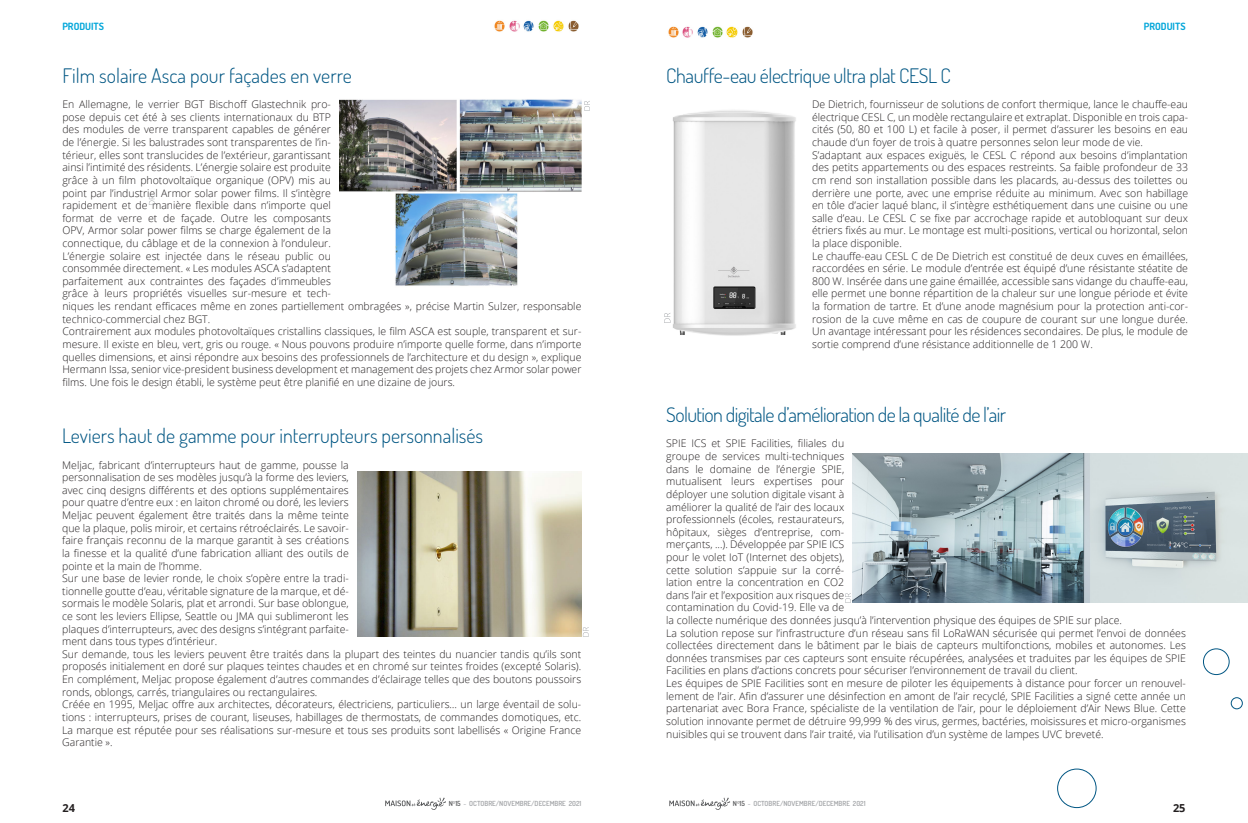
<style>
.page{position:relative;width:1248px;height:823px;background:#fff}
.page>*{position:absolute;margin:0;border:0;box-sizing:border-box;transform-origin:0 0}
.t1{font:300 20px "Dosis";letter-spacing:-.02em;color:#005683}
.t2{font:300 20px "Dosis";color:#005683}
.t3{font:700 11px "Open Sans";color:#231f20}
.t4{font:300 10.5px/12.6px "Open Sans";color:#231f20}
.t5{font:700 10px "Dosis";color:#04a7da}
.t6{font:600 7px "Dosis";color:#a1a3a6}
.s1{color:#57585a}
.s2{font-size:6px;color:#57585a}
.s3{color:#b6b7bb}
</style>
<div class="page">
<svg style="left:494px;top:20px;width:85px;height:12px"></svg>
<svg style="left:668px;top:26px;width:85px;height:12px"></svg>
<div style="left:1057px;top:768px;width:39px;height:39px;border:1px solid #005683;border-radius:50%"></div>
<div style="left:1230px;top:697px;width:12px;height:11px;border:1px solid #005683;border-radius:50%"></div>
<div style="left:1203px;top:648px;width:26px;height:26px;border:1px solid #005683;border-radius:50%"></div>
<svg style="left:385px;top:797px;width:61px;height:12px"></svg>
<svg style="left:669px;top:797px;width:61px;height:12px"></svg>
<img style="left:852px;top:453px;width:395px;height:149px">
<svg style="left:845px;top:593px;width:5px;height:9px"></svg>
<svg style="left:149px;top:195px;width:6px;height:10px"></svg>
<img style="left:339px;top:99px;width:242px;height:187px">
<svg style="left:584px;top:101px;width:6px;height:9px"></svg>
<img style="left:357px;top:471px;width:224px;height:165px">
<svg style="left:583px;top:627px;width:5px;height:9px"></svg>
<img style="left:664px;top:110px;width:132px;height:226px">
<p class="t5" style="left:62px;top:20px;width:43px">PRODUITS</p>
<p class="t5" style="left:1143px;top:20px;width:43px">PRODUITS</p>
<h1 class="t2" style="left:62px;top:62px;width:291px">Film solaire Asca pour façades en verre</h1>
<p class="t4" style="left:62px;top:98px;width:520px">En Allemagne, le verrier BGT Bischoff Glastechnik pro-<br>pose depuis cet été à ses clients internationaux du BTP<br>des modules de verre transparent capables de générer<br>de l’énergie. Si les balustrades sont transparentes de l’in-<br>térieur, elles sont translucides de l’extérieur, garantissant<br>ainsi l’intimité des résidents. L’énergie solaire est produite<br>grâce à un film photovoltaïque organique (OPV) mis au<br>point par l’industriel Armor solar power films. Il s’intègre<br>rapidement et de manière flexible dans n’importe quel<br>format de verre et de façade. Outre les composants<br>OPV, Armor solar power films se charge également de la<br>connectique, du câblage et de la connexion à l’onduleur.<br>L’énergie solaire est injectée dans le réseau public ou<br>consommée directement. « Les modules ASCA s’adaptent<br>parfaitement aux contraintes des façades d’immeubles<br>grâce à leurs propriétés visuelles sur-mesure et tech-<br>niques les rendant efficaces même en zones partiellement ombragées », précise Martin Sulzer, responsable technico-commercial chez BGT.<br>Contrairement aux modules photovoltaïques cristallins classiques, le film ASCA est souple, transparent et sur&shy;mesure. Il existe en bleu, vert, gris ou rouge. « Nous pouvons produire n’importe quelle forme, dans n’importe quelles dimensions, et ainsi répondre aux besoins des professionnels de l’architecture et du design », explique Hermann Issa, senior vice-president business development et management des projets chez Armor solar power films. Une fois le design établi, le système peut être planifié en une dizaine de jours.</p>
<h1 class="t2" style="left:62px;top:422px;width:422px">Leviers haut de gamme pour interrupteurs personnalisés</h1>
<p class="t4" style="left:62px;top:458px;width:520px">Meljac, fabricant d’interrupteurs haut de gamme, pousse la<br>personnalisation de ses modèles jusqu’à la forme des leviers,<br>avec cinq designs différents et des options supplémentaires<br>pour quatre d’entre eux : en laiton chromé ou doré, les leviers<br>Meljac peuvent également être traités dans la même teinte<br>que la plaque, polis miroir, et certains rétroéclairés. Le savoir-<br>faire français reconnu de la marque garantit à ses créations<br>la finesse et la qualité d’une fabrication alliant des outils de<br>pointe et la main de l’homme.<br>Sur une base de levier ronde, le choix s’opère entre la tradi-<br>tionnelle goutte d’eau, véritable signature de la marque, et dé-<br>sormais le modèle Solaris, plat et arrondi. Sur base oblongue,<br>ce sont les leviers Ellipse, Seattle ou JMA qui sublimeront les<br>plaques d’interrupteurs, avec des designs s’intégrant parfaite-<br>ment dans tous types d’intérieur.<br>Sur demande, tous les leviers peuvent être traités dans la plupart des teintes du nuancier tandis qu’ils sont proposés initialement en doré sur plaques teintes chaudes et en chromé sur teintes froides (excepté Solaris).<br>En complément, Meljac propose également d’autres commandes d’éclairage telles que des boutons poussoirs ronds, oblongs, carrés, triangulaires ou rectangulaires.<br>Créée en 1995, Meljac offre aux architectes, décorateurs, électriciens, particuliers… un large éventail de solu&shy;tions : interrupteurs, prises de courant, liseuses, habillages de thermostats, de commandes domotiques, etc.<br>La marque est réputée pour ses réalisations sur-mesure et tous ses produits sont labellisés « Origine France Garantie ».</p>
<h1 class="t1" style="left:666px;top:62px;width:286px">Chauffe-eau électrique ultra plat CESL C</h1>
<p class="t4" style="left:812px;top:98px;width:377px">De Dietrich, fournisseur de solutions de confort thermique, lance le chauffe-eau électrique CESL C, un modèle rectangulaire et extraplat. Disponible en trois capa&shy;cités (50, 80 et 100 L) et facile à poser, il permet d’assurer les besoins en eau chaude d’un foyer de trois à quatre personnes selon leur mode de vie.<br>S’adaptant aux espaces exiguës, le CESL C répond aux besoins d’implantation des petits appartements ou des espaces restreints. Sa faible profondeur de 33 cm rend son installation possible dans les placards, au-dessus des toilettes ou derrière une porte, avec une emprise réduite au minimum. Avec son habillage en tôle d’acier laqué blanc, il s’intègre esthétiquement dans une cuisine ou une salle d’eau. Le CESL C se fixe par accrochage rapide et autobloquant sur deux étriers fixés au mur. Le montage est multi-positions, vertical ou horizontal, selon la place disponible.<br>Le chauffe-eau CESL C de De Dietrich est constitué de deux cuves en émaillées, raccordées en série. Le module d’entrée est équipé d’une résistante stéatite de 800 W. Insérée dans une gaine émaillée, accessible sans vidange du chauffe-eau, elle permet une bonne répartition de la chaleur sur une longue période et évite la formation de tartre. Et d’une anode magnésium pour la protection anti-cor&shy;rosion de la cuve même en cas de coupure de courant sur une longue durée.<br>Un avantage intéressant pour les résidences secondaires. De plus, le module de sortie comprend d’une résistance additionnelle de 1 200 W.</p>
<h1 class="t1" style="left:666px;top:401px;width:341px">Solution digitale d’amélioration de la qualité de l’air</h1>
<p class="t4" style="left:666px;top:437px;width:521px">SPIE ICS et SPIE Facilities, filiales du<br>groupe de services multi-techniques<br>dans le domaine de l’énergie SPIE,<br>mutualisent leurs expertises pour<br>déployer une solution digitale visant à<br>améliorer la qualité de l’air des locaux<br>professionnels (écoles, restaurateurs,<br>hôpitaux, sièges d’entreprise, com-<br>merçants, ...). Développée par SPIE ICS<br>pour le volet IoT (Internet des objets),<br>cette solution s’appuie sur la corré-<br>lation entre la concentration en CO2<br>dans l’air et l’exposition aux risques de<br>contamination du Covid-19. Elle va de<br>la collecte numérique des données jusqu’à l’intervention physique des équipes de SPIE sur place.<br>La solution repose sur l’infrastructure d’un réseau sans fil LoRaWAN sécurisée qui permet l’envoi de données collectées directement dans le bâtiment par le biais de capteurs multifonctions, mobiles et autonomes. Les données transmises par ces capteurs sont ensuite récupérées, analysées et traduites par les équipes de SPIE Facilities en plans d’actions concrets pour sécuriser l’environnement de travail du client.<br>Les équipes de SPIE Facilities sont en mesure de piloter les équipements à distance pour forcer un renouvel&shy;lement de l’air. Afin d’assurer une désinfection en amont de l’air recyclé, SPIE Facilities a signé cette année un partenariat avec Bora France, spécialiste de la ventilation de l’air, pour le déploiement d’Air News Blue. Cette solution innovante permet de détruire 99,999 % des virus, germes, bactéries, moisissures et micro-organismes nuisibles qui se trouvent dans l’air traité, via l’utilisation d’un système de lampes UVC breveté.</p>
<p class="t6" style="left:449px;top:798px;width:134px"><span class="s1">N</span><span class="s2">°</span><span class="s1">15</span> <span class="s3">-</span> OCTOBRE/NOVEMBRE/DECEMBRE 2021</p>
<p class="t6" style="left:733px;top:798px;width:134px"><span class="s1">N</span><span class="s2">°</span><span class="s1">15</span> <span class="s3">-</span> OCTOBRE/NOVEMBRE/DECEMBRE 2021</p>
<p class="t3" style="left:62px;top:799px;width:14px">24</p>
<p class="t3" style="left:1172px;top:799px;width:14px">25</p>
</div>
